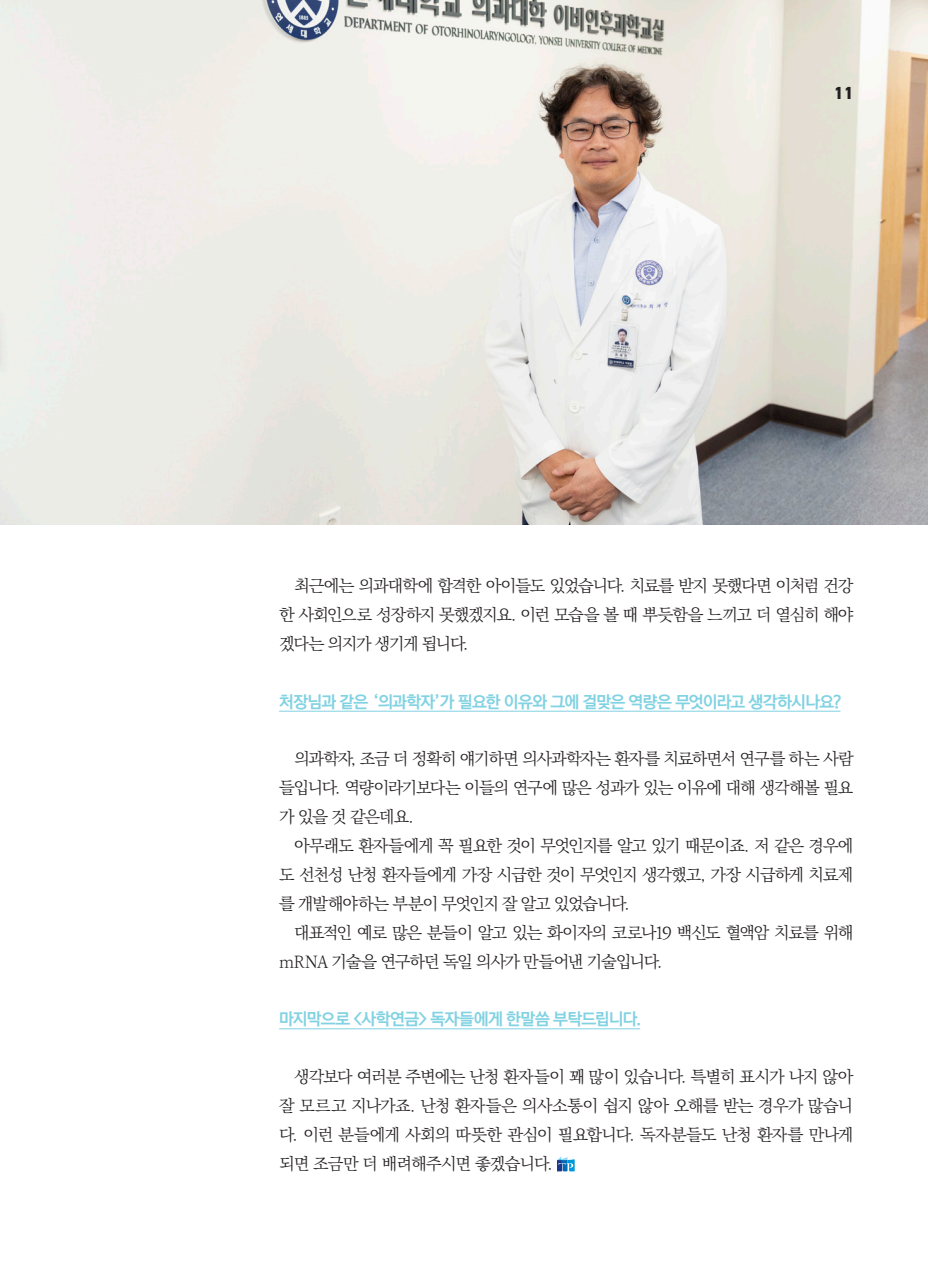
<style>
.page{position:relative;width:928px;height:1265px;background:#fff}
.page>*{position:absolute;margin:0;border:0;box-sizing:border-box;transform-origin:0 0}
.t1{font:800 17.5px "DIN2014";color:#231f20}
.t2{font:16.62px/28.9px "Ko Pub Batang PL";letter-spacing:-.065em;color:#231f20;text-align:justify}
.t3{font:16.62px "Typo S Si Gothic 170";letter-spacing:-.045em;color:#81d2e2}
</style>
<div class="page">
<hr style="left:279px;top:711px;width:561px;height:1px;background:#81d2e2">
<hr style="left:279px;top:1029px;width:361px;height:1px;background:#81d2e2">
<svg style="left:557px;top:1156px;width:17px;height:15px"></svg>
<img style="left:0;top:0;width:928px;height:525px">
<p class="t1" style="left:834px;top:81px;width:21px">11</p>
<p class="t2" style="left:279px;top:572px;width:576px;text-indent:15px">최근에는 의과대학에 합격한 아이들도 있었습니다. 치료를 받지 못했다면 이처럼 건강 한 사회인으로 성장하지 못했겠지요. 이런 모습을 볼 때 뿌듯함을 느끼고 더 열심히 해야 겠다는 의지가 생기게 됩니다.</p>
<p class="t3" style="left:279px;top:693px;width:563px">처장님과 같은 ‘의과학자’가 필요한 이유와 그에 걸맞은 역량은 무엇이라고 생각하시나요?</p>
<p class="t2" style="left:279px;top:745px;width:576px;text-indent:15px">의과학자, 조금 더 정확히 얘기하면 의사과학자는 환자를 치료하면서 연구를 하는 사람 들입니다. 역량이라기보다는 이들의 연구에 많은 성과가 있는 이유에 대해 생각해볼 필요 가 있을 것 같은데요.</p>
<p class="t2" style="left:279px;top:832px;width:576px;text-indent:15px">아무래도 환자들에게 꼭 필요한 것이 무엇인지를 알고 있기 때문이죠. 저 같은 경우에 도 선천성 난청 환자들에게 가장 시급한 것이 무엇인지 생각했고, 가장 시급하게 치료제 를 개발해야하는 부분이 무엇인지 잘 알고 있었습니다.</p>
<p class="t2" style="left:279px;top:919px;width:576px;text-indent:15px">대표적인 예로 많은 분들이 알고 있는 화이자의 코로나19 백신도 혈액암 치료를 위해 mRNA 기술을 연구하던 독일 의사가 만들어낸 기술입니다.</p>
<p class="t3" style="left:279px;top:1011px;width:363px">마지막으로 &lt;사학연금&gt; 독자들에게 한말씀 부탁드립니다.</p>
<p class="t2" style="left:279px;top:1063px;width:576px;text-indent:15px">생각보다 여러분 주변에는 난청 환자들이 꽤 많이 있습니다. 특별히 표시가 나지 않아 잘 모르고 지나가죠. 난청 환자들은 의사소통이 쉽지 않아 오해를 받는 경우가 많습니 다. 이런 분들에게 사회의 따뜻한 관심이 필요합니다. 독자분들도 난청 환자를 만나게 되면 조금만 더 배려해주시면 좋겠습니다.</p>
</div>
